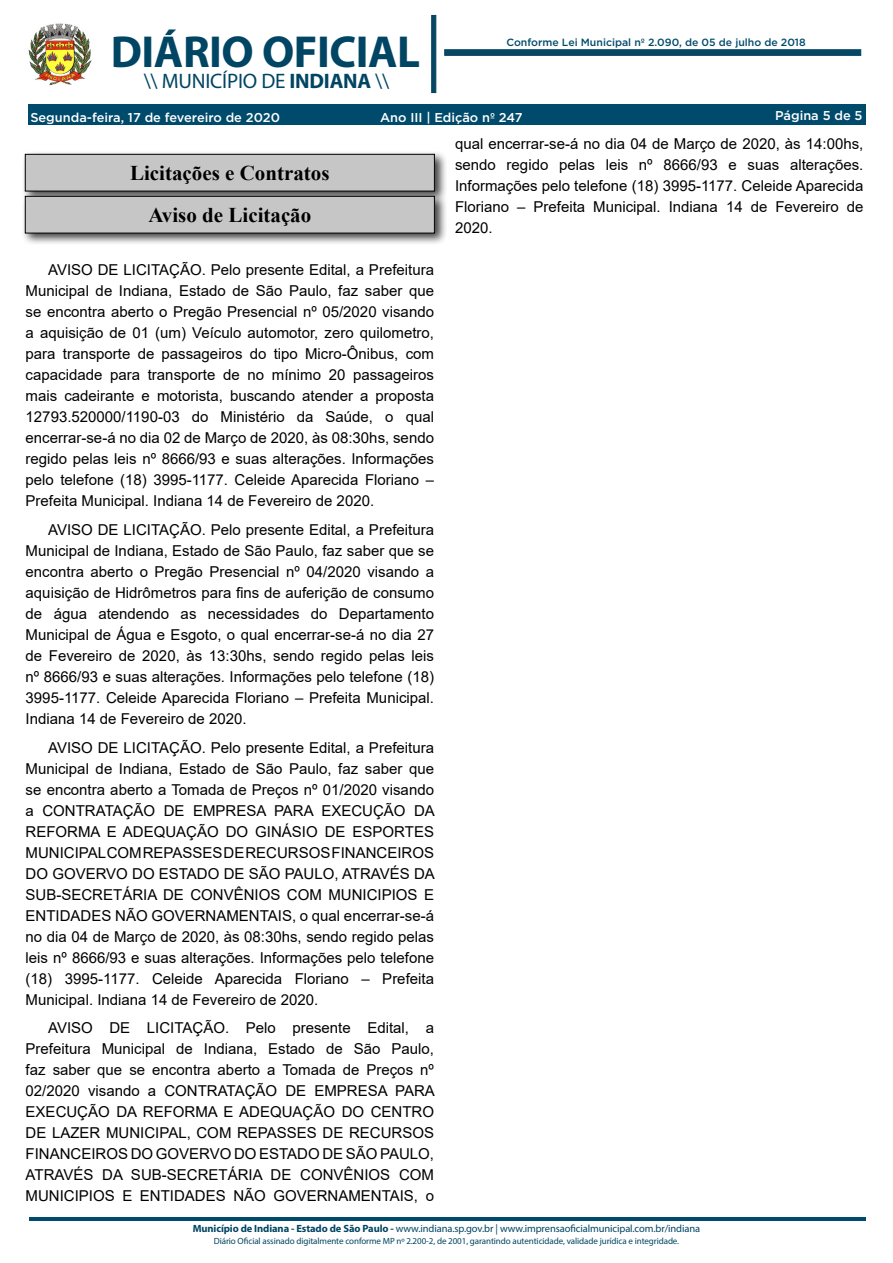
<style>
.page{position:relative;width:893px;height:1263px;background:#fff}
.page>*{position:absolute;margin:0;border:0;box-sizing:border-box;transform-origin:0 0}
.t1{font:700 45px "Myriad Pro";letter-spacing:-.01em;color:#004563}
.t2{font:700 21px "Times New Roman";color:#000}
.t3{font:21px "Myriad Pro";letter-spacing:-.01em;color:#004563}
._2_-_Corpo{font:15px/21px "Arial";color:#000;text-align:justify}
.t4{font:500 12.75px "Gotham";color:#fff}
.t5{font:10.5px "Myriad Pro";letter-spacing:-.01em;color:#004563}
.t6{font:500 10.5px "Gotham";color:#004b6c}
.t7{font:9px "Myriad Pro";letter-spacing:-.01em;color:#004563}
.s1{font-weight:700}
</style>
<div class="page">
<div style="left:28px;top:104px;width:837px;height:21px;background:#004b6c"></div>
<img style="left:28px;top:23px;width:64px;height:63px">
<svg style="left:431px;top:15px;width:5px;height:78px"></svg>
<svg style="left:444px;top:50px;width:417px;height:6px;background:#094965"></svg>
<hr style="left:29px;top:1218px;width:836px;height:3px;background:#004b6c">
<div style="left:21px;top:150px;width:426px;height:54px;background:#000;opacity:.75"></div>
<div style="left:25px;top:154px;width:409px;height:37px;background:#c6c6c6"></div>
<div style="left:25px;top:154px;width:410px;height:37px;border:1px solid #000"></div>
<div style="left:21px;top:192px;width:426px;height:54px;background:#000;opacity:.75"></div>
<div style="left:25px;top:196px;width:409px;height:37px;background:#c6c6c6"></div>
<div style="left:25px;top:196px;width:410px;height:37px;border:1px solid #000"></div>
<h1 class="t1" style="left:111px;top:23px;width:311px">DIÁRIO OFICIAL</h1>
<h2 class="t3" style="left:144px;top:68px;width:247px">\\ MUNICÍPIO DE <span class="s1">INDIANA</span> \\</h2>
<p class="t6" style="left:506px;top:35px;width:301px">Conforme Lei Municipal nº 2.090, de 05 de julho de 2018</p>
<p class="t4" style="left:30px;top:109px;width:251px">Segunda-feira, 17 de fevereiro de 2020</p>
<p class="t4" style="left:380px;top:109px;width:144px">Ano III | Edição nº 247</p>
<p class="t4" style="left:775px;top:107px;width:89px">Página 5 de 5</p>
<p class="t2" style="left:130px;top:158px;width:201px">Licitações e Contratos</p>
<p class="t2" style="left:148px;top:200px;width:164px">Aviso de Licitação</p>
<p class="_2_-_Corpo" style="left:26px;top:260px;width:410px;text-indent:23px">AVISO DE LICITAÇÃO. Pelo presente Edital, a Prefeitura Municipal de Indiana, Estado de São Paulo, faz saber que se encontra aberto o Pregão Presencial nº 05/2020 visando a aquisição de 01 (um) Veículo automotor, zero quilometro, para transporte de passageiros do tipo Micro-Ônibus, com capacidade para transporte de no mínimo 20 passageiros mais cadeirante e motorista, buscando atender a proposta 12793.520000/1190-03 do Ministério da Saúde, o qual encerrar-se-á no dia 02 de Março de 2020, às 08:30hs, sendo regido pelas leis nº 8666/93 e suas alterações. Informações pelo telefone (18) 3995-1177. Celeide Aparecida Floriano – Prefeita Municipal. Indiana 14 de Fevereiro de 2020.</p>
<p class="_2_-_Corpo" style="left:26px;top:519px;width:410px;text-indent:23px">AVISO DE LICITAÇÃO. Pelo presente Edital, a Prefeitura Municipal de Indiana, Estado de São Paulo, faz saber que se encontra aberto o Pregão Presencial nº 04/2020 visando a aquisição de Hidrômetros para fins de auferição de consumo de água atendendo as necessidades do Departamento Municipal de Água e Esgoto, o qual encerrar-se-á no dia 27 de Fevereiro de 2020, às 13:30hs, sendo regido pelas leis nº 8666/93 e suas alterações. Informações pelo telefone (18)<br>3995-1177. Celeide Aparecida Floriano – Prefeita Municipal.<br>Indiana 14 de Fevereiro de 2020.</p>
<p class="_2_-_Corpo" style="left:26px;top:737px;width:411px;text-indent:23px">AVISO DE LICITAÇÃO. Pelo presente Edital, a Prefeitura Municipal de Indiana, Estado de São Paulo, faz saber que se encontra aberto a Tomada de Preços nº 01/2020 visando a CONTRATAÇÃO DE EMPRESA PARA EXECUÇÃO DA REFORMA E ADEQUAÇÃO DO GINÁSIO DE ESPORTES MUNICIPAL COM REPASSES DE RECURSOS FINANCEIROS DO GOVERVO DO ESTADO DE SÃO PAULO, ATRAVÉS DA SUB-SECRETÁRIA DE CONVÊNIOS COM MUNICIPIOS E ENTIDADES NÃO GOVERNAMENTAIS, o qual encerrar-se-á no dia 04 de Março de 2020, às 08:30hs, sendo regido pelas leis nº 8666/93 e suas alterações. Informações pelo telefone (18) 3995-1177. Celeide Aparecida Floriano – Prefeita Municipal. Indiana 14 de Fevereiro de 2020.</p>
<p class="_2_-_Corpo" style="left:26px;top:1017px;width:411px;text-indent:23px">AVISO DE LICITAÇÃO. Pelo presente Edital, a Prefeitura Municipal de Indiana, Estado de São Paulo, faz saber que se encontra aberto a Tomada de Preços nº 02/2020 visando a CONTRATAÇÃO DE EMPRESA PARA EXECUÇÃO DA REFORMA E ADEQUAÇÃO DO CENTRO DE LAZER MUNICIPAL, COM REPASSES DE RECURSOS FINANCEIROS DO GOVERVO DO ESTADO DE SÃO PAULO, ATRAVÉS DA SUB-SECRETÁRIA DE CONVÊNIOS COM MUNICIPIOS E ENTIDADES NÃO GOVERNAMENTAIS, o</p>
<p class="_2_-_Corpo" style="left:455px;top:134px;width:410px">qual encerrar-se-á no dia 04 de Março de 2020, às 14:00hs, sendo regido pelas leis nº 8666/93 e suas alterações.<br>Informações pelo telefone (18) 3995-1177. Celeide Aparecida Floriano – Prefeita Municipal. Indiana 14 de Fevereiro de 2020.</p>
<p class="t5" style="left:193px;top:1222px;width:509px"><span class="s1">Município de Indiana - Estado de São Paulo -</span> www.indiana.sp.gov.br | www.imprensaoficialmunicipal.com.br/indiana</p>
<p class="t7" style="left:214px;top:1236px;width:467px">Diário Oficial assinado digitalmente conforme MP nº 2.200-2, de 2001, garantindo autenticidade, validade jurídica e integridade.</p>
</div>
